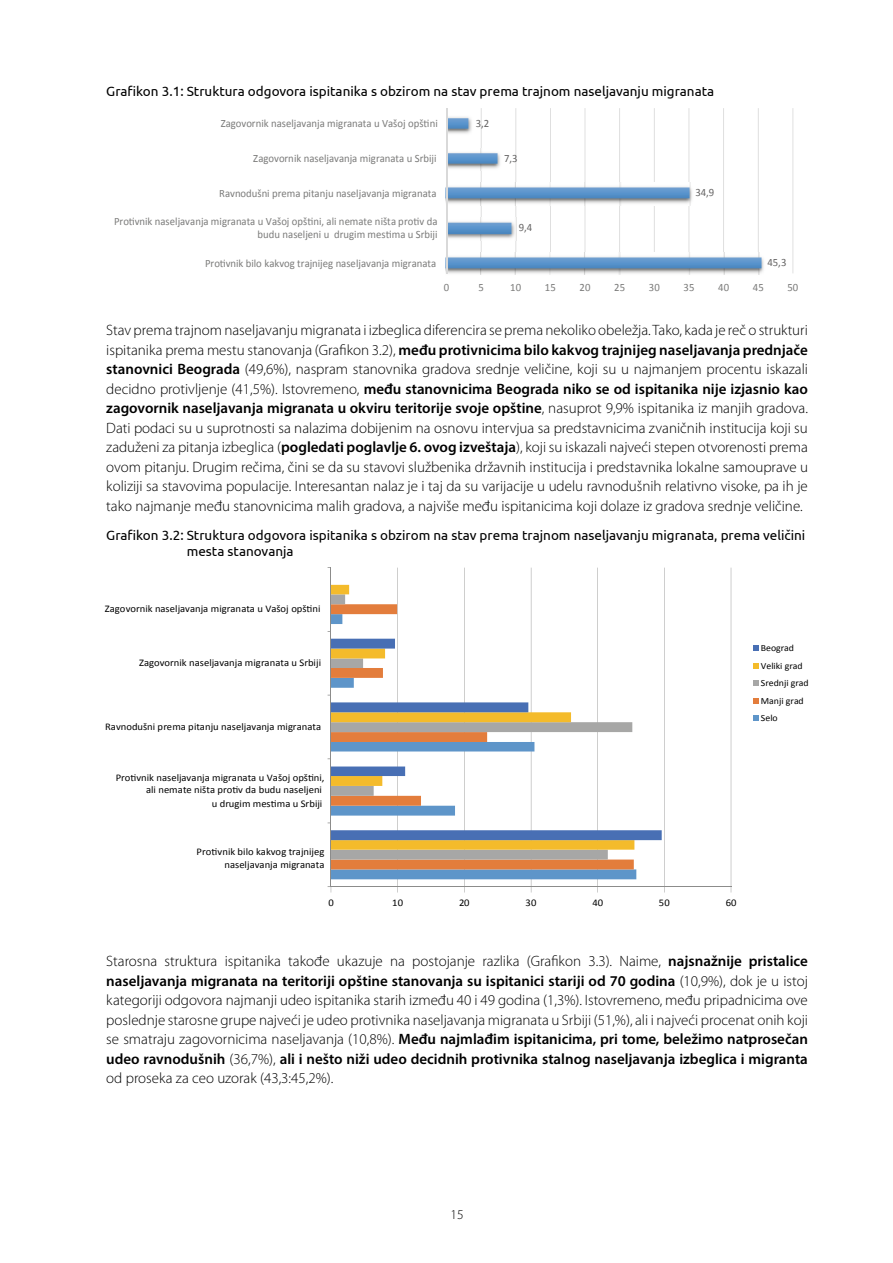
<style>
.page{position:relative;width:893px;height:1263px;background:#fff}
.page>*{position:absolute;margin:0;border:0;box-sizing:border-box;transform-origin:0 0}
.t1{font:300 15px/19.5px "Myriad Pro";color:#000;text-align:justify}
.t2{font:13.5px/16.2px "Ubuntu";color:#000}
.t3{font:300 13.5px "Myriad Pro";color:#000}
.t4{font:11.1px/13.6px "Calibri";color:#7b7b7a;text-align:right;scale:.96 1}
.t5{font:11.1px "Calibri";color:#646363;scale:.96 1}
.t6{font:10.2px/12.8px "Calibri";color:#000;text-align:right;scale:1.04 1}
.t7{font:9.45px/17.5px "Calibri";letter-spacing:-.005em;color:#000;scale:1.04 1}
.s1{font-weight:600}
</style>
<div class="page">
<hr style="left:792px;top:108px;width:1px;height:165px;background:#d9d9d9">
<hr style="left:758px;top:108px;width:1px;height:165px;background:#d9d9d9">
<hr style="left:723px;top:108px;width:1px;height:165px;background:#d9d9d9">
<hr style="left:688px;top:108px;width:1px;height:165px;background:#d9d9d9">
<hr style="left:654px;top:108px;width:1px;height:165px;background:#d9d9d9">
<hr style="left:619px;top:108px;width:1px;height:165px;background:#d9d9d9">
<hr style="left:585px;top:108px;width:1px;height:165px;background:#d9d9d9">
<hr style="left:550px;top:108px;width:1px;height:165px;background:#d9d9d9">
<hr style="left:515px;top:108px;width:1px;height:165px;background:#d9d9d9">
<hr style="left:481px;top:108px;width:1px;height:165px;background:#d9d9d9">
<img style="left:445px;top:252px;width:319px;height:23px">
<img style="left:447px;top:218px;width:70px;height:22px">
<img style="left:445px;top:183px;width:247px;height:23px">
<img style="left:447px;top:148px;width:53px;height:23px">
<img style="left:447px;top:113px;width:25px;height:23px">
<hr style="left:446px;top:108px;width:1px;height:165px;background:#d9d9d9">
<hr style="left:731px;top:568px;width:1px;height:319px;background:#8c8c8b">
<hr style="left:664px;top:568px;width:1px;height:319px;background:#8c8c8b">
<hr style="left:597px;top:568px;width:1px;height:319px;background:#8c8c8b">
<hr style="left:531px;top:568px;width:1px;height:319px;background:#8c8c8b">
<hr style="left:464px;top:568px;width:1px;height:319px;background:#8c8c8b">
<hr style="left:398px;top:568px;width:1px;height:319px;background:#8c8c8b">
<svg style="left:332px;top:840px;width:304px;height:39px;background:#6a98c4"></svg>
<svg style="left:332px;top:850px;width:302px;height:19px;background:#e08347"></svg>
<svg style="left:332px;top:850px;width:300px;height:9px;background:#aeaead"></svg>
<svg style="left:332px;top:585px;width:302px;height:265px"></svg>
<svg style="left:332px;top:639px;width:330px;height:201px"></svg>
<hr style="left:331px;top:886px;width:400px;height:1px;background:#8c8c8b">
<hr style="left:331px;top:568px;width:1px;height:319px;background:#8c8c8b">
<svg style="left:328px;top:886px;width:4px;height:6px"></svg>
<svg style="left:753px;top:646px;width:6px;height:5px"></svg>
<svg style="left:753px;top:663px;width:6px;height:5px"></svg>
<svg style="left:753px;top:681px;width:6px;height:5px"></svg>
<svg style="left:753px;top:698px;width:6px;height:5px"></svg>
<svg style="left:753px;top:716px;width:6px;height:5px"></svg>
<p class="t2" style="left:106px;top:82px;width:609px">Grafikon 3.1: Struktura odgovora ispitanika s obzirom na stav prema trajnom naseljavanju migranata</p>
<p class="t4" style="left:221px;top:116px;width:228px">Zagovornik naseljavanja migranata u Vašoj opštini</p>
<p class="t5" style="left:476px;top:116px;width:16px">3,2</p>
<p class="t4" style="left:253px;top:151px;width:192px">Zagovornik naseljavanja migranata u Srbiji</p>
<p class="t5" style="left:504px;top:151px;width:16px">7,3</p>
<p class="t4" style="left:219px;top:186px;width:228px">Ravnodušni prema pitanju naseljavanja migranata</p>
<p class="t5" style="left:695px;top:186px;width:21px">34,9</p>
<p class="t4" style="left:114px;top:214px;width:338px">Protivnik naseljavanja migranata u Vašoj opštini, ali nemate ništa protiv da budu naseljeni u drugim mestima u Srbiji</p>
<p class="t5" style="left:519px;top:221px;width:16px">9,4</p>
<p class="t4" style="left:205px;top:256px;width:242px">Protivnik bilo kakvog trajnijeg naseljavanja migranata</p>
<p class="t5" style="left:767px;top:255px;width:21px">45,3</p>
<p class="t4" style="left:444px;top:281px;width:7px">0</p>
<p class="t4" style="left:478px;top:281px;width:7px">5</p>
<p class="t4" style="left:510px;top:281px;width:13px">10</p>
<p class="t4" style="left:545px;top:281px;width:13px">15</p>
<p class="t4" style="left:580px;top:281px;width:13px">20</p>
<p class="t4" style="left:614px;top:281px;width:13px">25</p>
<p class="t4" style="left:649px;top:281px;width:13px">30</p>
<p class="t4" style="left:683px;top:281px;width:13px">35</p>
<p class="t4" style="left:718px;top:281px;width:13px">40</p>
<p class="t4" style="left:753px;top:281px;width:13px">45</p>
<p class="t4" style="left:787px;top:281px;width:13px">50</p>
<p class="t1" style="left:106px;top:320px;width:703px">Stav prema trajnom naseljavanju migranata i izbeglica diferencira se prema nekoliko obeležja. Tako, kada je reč o strukturi ispitanika prema mestu stanovanja (Grafikon 3.2), <span class="s1">među protivnicima bilo kakvog trajnijeg naseljavanja prednjače stanovnici Beograda</span> (49,6%), naspram stanovnika gradova srednje veličine, koji su u najmanjem procentu iskazali decidno protivljenje (41,5%). Istovremeno, <span class="s1">među stanovnicima Beograda niko se od ispitanika nije izjasnio kao zagovornik naseljavanja migranata u okviru teritorije svoje opštine</span>, nasuprot 9,9% ispitanika iz manjih gradova.<br>Dati podaci su u suprotnosti sa nalazima dobijenim na osnovu intervjua sa predstavnicima zvaničnih institucija koji su zaduženi za pitanja izbeglica (<span class="s1">pogledati poglavlje 6. ovog izveštaja</span>), koji su iskazali najveći stepen otvorenosti prema ovom pitanju. Drugim rečima, čini se da su stavovi službenika državnih institucija i predstavnika lokalne samouprave u koliziji sa stavovima populacije. Interesantan nalaz je i taj da su varijacije u udelu ravnodušnih relativno visoke, pa ih je tako najmanje među stanovnicima malih gradova, a najviše među ispitanicima koji dolaze iz gradova srednje veličine.</p>
<p class="t2" style="left:187px;top:526px;width:620px;text-indent:-80px">Grafikon 3.2: Struktura odgovora ispitanika s obzirom na stav prema trajnom naseljavanju migranata, prema veličini mesta stanovanja</p>
<p class="t6" style="left:105px;top:602px;width:209px">Zagovornik naseljavanja migranata u Vašoj opštini</p>
<p class="t6" style="left:139px;top:656px;width:177px">Zagovornik naseljavanja migranata u Srbiji</p>
<p class="t6" style="left:105px;top:720px;width:209px">Ravnodušni prema pitanju naseljavanja migranata</p>
<p class="t6" style="left:116px;top:771px;width:202px">Protivnik naseljavanja migranata u Vašoj opštini, ali nemate ništa protiv da budu naseljeni<br>u drugim mestima u Srbiji</p>
<p class="t6" style="left:197px;top:846px;width:125px;line-height:12.1px">Protivnik bilo kakvog trajnijeg naseljavanja migranata</p>
<p class="t6" style="left:328px;top:896px;width:7px">0</p>
<p class="t6" style="left:392px;top:896px;width:12px">10</p>
<p class="t6" style="left:459px;top:896px;width:12px">20</p>
<p class="t6" style="left:526px;top:896px;width:12px">30</p>
<p class="t6" style="left:592px;top:896px;width:12px">40</p>
<p class="t6" style="left:659px;top:896px;width:12px">50</p>
<p class="t6" style="left:726px;top:896px;width:12px">60</p>
<p class="t7" style="left:761px;top:639px;width:48px">Beograd<br>Veliki grad<br>Srednji grad<br>Manji grad<br>Selo</p>
<p class="t1" style="left:106px;top:951px;width:703px">Starosna struktura ispitanika takođe ukazuje na postojanje razlika (Grafikon 3.3). Naime, <span class="s1">najsnažnije pristalice naseljavanja migranata na teritoriji opštine stanovanja su ispitanici stariji od 70 godina</span> (10,9%), dok je u istoj kategoriji odgovora najmanji udeo ispitanika starih između 40 i 49 godina (1,3%). Istovremeno, među pripadnicima ove poslednje starosne grupe najveći je udeo protivnika naseljavanja migranata u Srbiji (51,%), ali i najveći procenat onih koji se smatraju zagovornicima naseljavanja (10,8%). <span class="s1">Među najmlađim ispitanicima, pri tome, beležimo natprosečan udeo ravnodušnih</span> (36,7%), <span class="s1">ali i nešto niži udeo decidnih protivnika stalnog naseljavanja izbeglica i migranta </span>od proseka za ceo uzorak (43,3:45,2%).</p>
<p class="t3" style="left:450px;top:1206px;width:15px">15</p>
</div>
